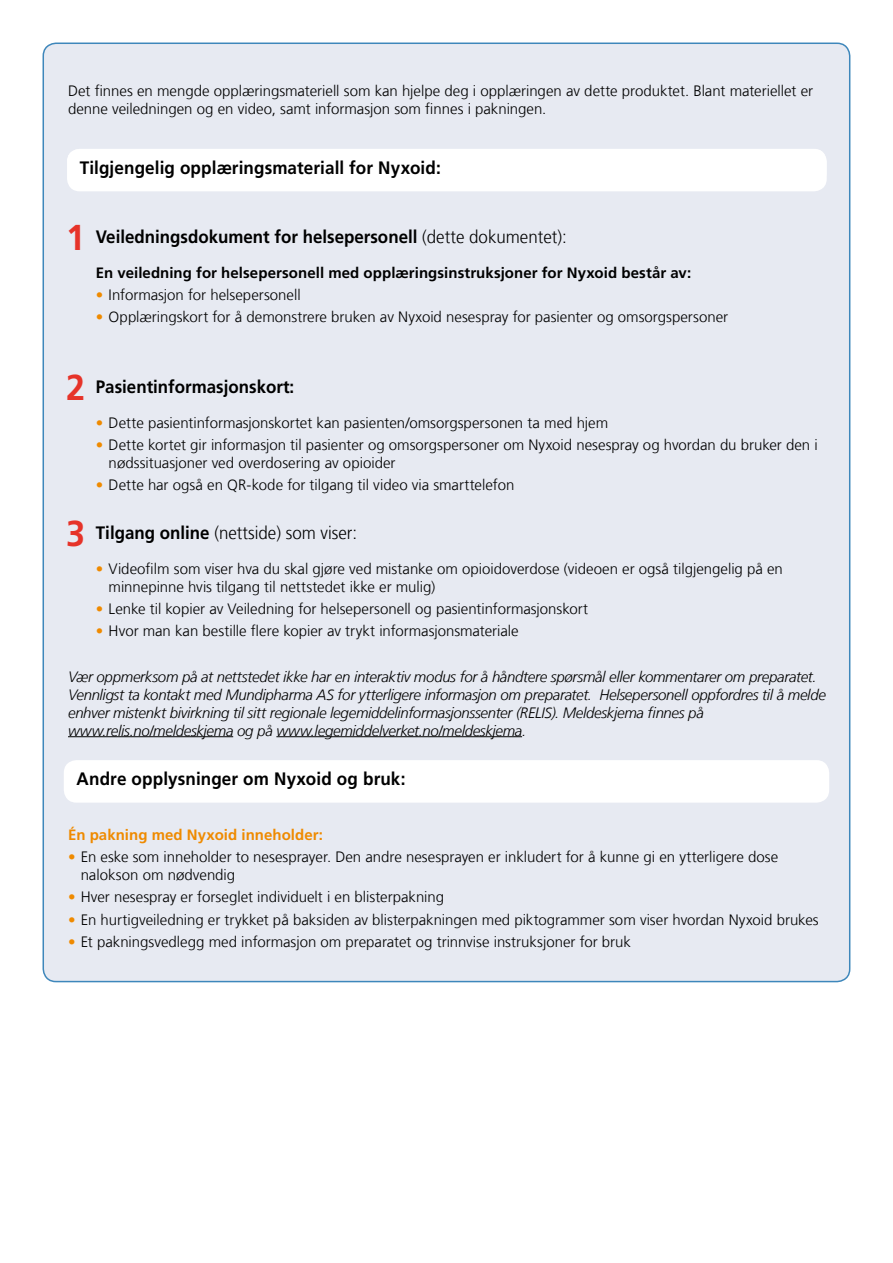
<style>
.page{position:relative;width:893px;height:1263px;background:#fff}
.page>*{position:absolute;margin:0;border:0;box-sizing:border-box;transform-origin:0 0}
.t1{font:700 36px "Frutiger LT Com";color:#e63329;scale:.95 1}
.t2{font:700 18px "Frutiger LT Com";color:#000;scale:.94 1}
.t3{font:700 18px "Frutiger LT Com";color:#000;scale:.95 1}
.t4{font:300 18px "Frutiger LT Com";color:#000;scale:.94 1}
.t5{font:300 15px/18px "Frutiger LT Com";color:#000}
.t6{font:italic 300 15px/18px "Frutiger LT Com";letter-spacing:-.02em;color:#000}
.t7{font:700 15px "Frutiger LT Com";letter-spacing:.005em;color:#000}
.t8{font:700 15px "Frutiger LT Com";letter-spacing:.005em;color:#ef8a00}
.s1{font-weight:300}
.s2{color:#ef8a00}
.s3{font-weight:700}
</style>
<div class="page">
<div style="left:43px;top:43px;width:807px;height:938px;background:#e7eaf2;border-radius:13px"></div>
<div style="left:67px;top:149px;width:760px;height:42px;background:#fff;border-radius:13px"></div>
<hr style="left:68px;top:736px;width:165px;height:1px;background:#000">
<hr style="left:276px;top:736px;width:246px;height:1px;background:#000">
<div style="left:64px;top:760px;width:765px;height:43px;background:#fff;border-radius:13px"></div>
<p class="t5" style="left:68px;top:82px;width:747px">Det finnes en mengde opplæringsmateriell som kan hjelpe deg i opplæringen av dette produktet. Blant materiellet er denne veiledningen og en video, samt informasjon som finnes i pakningen.</p>
<p class="t3" style="left:80px;top:157px;width:381px">Tilgjengelig opplæringsmateriall for Nyxoid:</p>
<h1 class="t1" style="left:66px;top:216px;width:22px">1</h1>
<p class="t2" style="left:96px;top:226px;width:503px">Veiledningsdokument for helsepersonell <span class="s1">(dette dokumentet):</span></p>
<p class="t7" style="left:96px;top:264px;width:597px">En veiledning for helsepersonell med opplæringsinstruksjoner for Nyxoid består av:</p>
<p class="t5" style="left:96px;top:286px;width:206px"><span class="s2">•</span> Informasjon for helsepersonell</p>
<p class="t5" style="left:96px;top:308px;width:634px"><span class="s2">•</span> Opplæringskort for å demonstrere bruken av Nyxoid nesespray for pasienter og omsorgspersoner</p>
<h1 class="t1" style="left:66px;top:366px;width:22px">2</h1>
<p class="t2" style="left:96px;top:376px;width:213px">Pasientinformasjonskort:</p>
<p class="t5" style="left:96px;top:413px;width:514px"><span class="s2">•</span> Dette pasientinformasjonskortet kan pasienten/omsorgspersonen ta med hjem</p>
<p class="t5" style="left:109px;top:436px;width:711px;text-indent:-13px"><span class="s2">•</span> Dette kortet gir informasjon til pasienter og omsorgspersoner om Nyxoid nesespray og hvordan du bruker den i nødssituasjoner ved overdosering av opioider</p>
<p class="t5" style="left:96px;top:476px;width:420px"><span class="s2">•</span> Dette har også en QR-kode for tilgang til video via smarttelefon</p>
<p class="t4" style="left:96px;top:523px;width:280px"><span class="s3">Tilgang online</span> (nettside) som viser:</p>
<p class="t5" style="left:109px;top:560px;width:676px;text-indent:-13px"><span class="s2">•</span> Videofilm som viser hva du skal gjøre ved mistanke om opioidoverdose (videoen er også tilgjengelig på en minnepinne hvis tilgang til nettstedet ikke er mulig)</p>
<p class="t5" style="left:96px;top:600px;width:494px"><span class="s2">•</span> Lenke til kopier av Veiledning for helsepersonell og pasientinformasjonskort</p>
<p class="t5" style="left:96px;top:622px;width:424px"><span class="s2">•</span> Hvor man kan bestille flere kopier av trykt informasjonsmateriale</p>
<p class="t6" style="left:68px;top:667px;width:759px">Vær oppmerksom på at nettstedet ikke har en interaktiv modus for å håndtere spørsmål eller kommentarer om preparatet.<br>Vennligst ta kontakt med Mundipharma AS for ytterligere informasjon om preparatet. Helsepersonell oppfordres til å melde enhver mistenkt bivirkning til sitt regionale legemiddelinformasjonssenter (RELIS). Meldeskjema finnes på www.relis.no/meldeskjema og på www.legemiddelverket.no/meldeskjema.</p>
<h1 class="t1" style="left:66px;top:512px;width:22px">3</h1>
<p class="t3" style="left:77px;top:768px;width:348px">Andre opplysninger om Nyxoid og bruk:</p>
<p class="t8" style="left:68px;top:826px;width:257px">Én pakning med Nyxoid inneholder:</p>
<p class="t5" style="left:81px;top:848px;width:699px;text-indent:-13px"><span class="s2">•</span> En eske som inneholder to nesesprayer. Den andre nesesprayen er inkludert for å kunne gi en ytterligere dose nalokson om nødvendig</p>
<p class="t5" style="left:68px;top:888px;width:378px"><span class="s2">•</span> Hver nesespray er forseglet individuelt i en blisterpakning</p>
<p class="t5" style="left:68px;top:910px;width:752px"><span class="s2">•</span> En hurtigveiledning er trykket på baksiden av blisterpakningen med piktogrammer som viser hvordan Nyxoid brukes</p>
<p class="t5" style="left:68px;top:933px;width:564px"><span class="s2">•</span> Et pakningsvedlegg med informasjon om preparatet og trinnvise instruksjoner for bruk</p>
</div>
